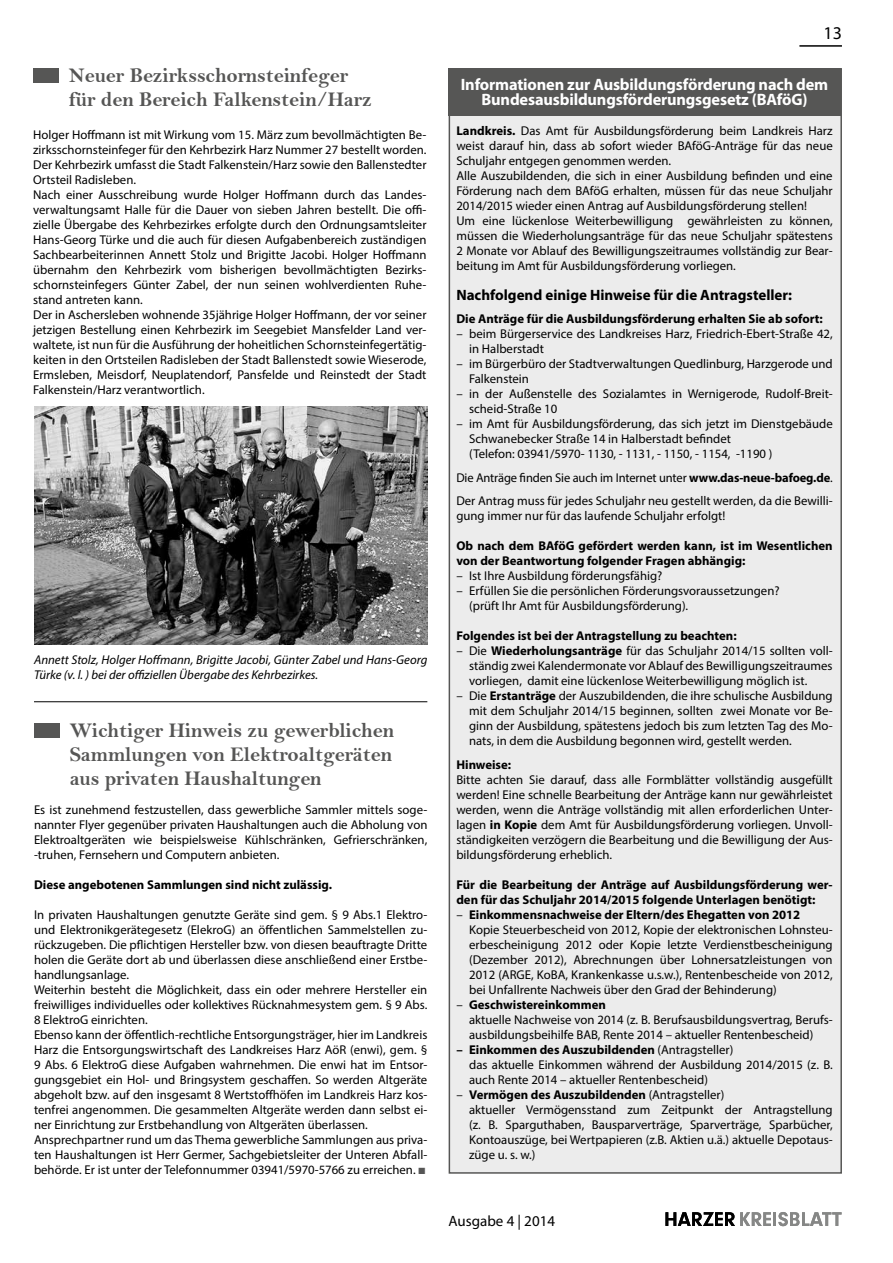
<style>
.page{position:relative;width:893px;height:1263px;background:#fff}
.page>*{position:absolute;margin:0;border:0;box-sizing:border-box;transform-origin:0 0}
.t1{font:21px/24px "Bell MT Bold";letter-spacing:-.005em;color:#565655}
.t2{font:18px "Myriad Pro";color:#000}
.t3{font:700 16.5px/15px "Myriad Pro";letter-spacing:-.01em;color:#fff;text-align:center}
.t4{font:700 15px "Myriad Pro";color:#000}
.t5{font:15px "Myriad Pro";color:#000}
.t6{font:12.75px/15px "Myriad Pro";color:#000}
.t7{font:700 12.75px/15px "Myriad Pro";color:#000}
.t8{font:italic 12.75px/15px "Myriad Pro";color:#000}
.s1{color:#565655}
.s2{font-weight:700}
</style>
<div class="page">
<svg style="left:665px;top:1212px;width:106px;height:14px"></svg>
<hr style="left:773px;top:1212px;width:3px;height:14px;background:#868786">
<svg style="left:778px;top:1212px;width:63px;height:14px"></svg>
<hr style="left:799px;top:45px;width:43px;height:2px;background:#000">
<div style="left:33px;top:68px;width:26px;height:15px;background:#565655"></div>
<div style="left:34px;top:723px;width:26px;height:15px;background:#565655"></div>
<div style="left:449px;top:68px;width:393px;height:1106px;background:#ececec;border:2px solid #565655"></div>
<div style="left:449px;top:69px;width:392px;height:47px;background:#565655"></div>
<img style="left:34px;top:406px;width:393px;height:238px">
<hr style="left:34px;top:701px;width:393px;height:1px;background:#000">
<h1 class="t1" style="left:69px;top:63px;width:304px">Neuer Bezirksschornsteinfeger für den Bereich Falkenstein/Harz</h1>
<p class="t6" style="left:33px;top:127px;width:395px">Holger Hoffmann ist mit Wirkung vom 15. März zum bevollmächtigten Be&shy;zirksschornsteinfeger für den Kehrbezirk Harz Nummer 27 bestellt worden.<br>Der Kehrbezirk umfasst die Stadt Falkenstein/Harz sowie den Ballenstedter Ortsteil Radisleben.<br>Nach einer Ausschreibung wurde Holger Hoffmann durch das Landes&shy;verwaltungsamt Halle für die Dauer von sieben Jahren bestellt. Die offi&shy;zielle Übergabe des Kehrbezirkes erfolgte durch den Ordnungsamtsleiter Hans-Georg Türke und die auch für diesen Aufgabenbereich zuständigen Sachbearbeiterinnen Annett Stolz und Brigitte Jacobi. Holger Hoffmann übernahm den Kehrbezirk vom bisherigen bevollmächtigten Bezirks&shy;schornsteinfegers Günter Zabel, der nun seinen wohlverdienten Ruhe&shy;stand antreten kann.<br>Der in Aschersleben wohnende 35jährige Holger Hoffmann, der vor seiner jetzigen Bestellung einen Kehrbezirk im Seegebiet Mansfelder Land ver&shy;waltete, ist nun für die Ausführung der hoheitlichen Schornsteinfegertätig&shy;keiten in den Ortsteilen Radisleben der Stadt Ballenstedt sowie Wieserode, Ermsleben, Meisdorf, Neuplatendorf, Pansfelde und Reinstedt der Stadt Falkenstein/Harz verantwortlich.</p>
<p class="t8" style="left:34px;top:652px;width:395px">Annett Stolz, Holger Hoffmann, Brigitte Jacobi, Günter Zabel und Hans-Georg<br>Türke (v. l. ) bei der offiziellen Übergabe des Kehrbezirkes.</p>
<h1 class="t1" style="left:70px;top:718px;width:326px;text-align:justify">Wichtiger Hinweis zu gewerblichen Sammlungen von Elektroaltgeräten aus privaten Haushaltungen</h1>
<p class="t6" style="left:34px;top:802px;width:395px;text-align:justify">Es ist zunehmend festzustellen, dass gewerbliche Sammler mittels soge&shy;nannter Flyer gegenüber privaten Haushaltungen auch die Abholung von Elektroaltgeräten wie beispielsweise Kühlschränken, Gefrierschränken, -truhen, Fernsehern und Computern anbieten.</p>
<p class="t7" style="left:34px;top:877px;width:300px">Diese angebotenen Sammlungen sind nicht zulässig.</p>
<p class="t6" style="left:34px;top:907px;width:395px">In privaten Haushaltungen genutzte Geräte sind gem. § 9 Abs.1 Elektro&shy;und Elektronikgerätegesetz (ElekroG) an öffentlichen Sammelstellen zu&shy;rückzugeben. Die pflichtigen Hersteller bzw. von diesen beauftragte Dritte holen die Geräte dort ab und überlassen diese anschließend einer Erstbe&shy;handlungsanlage.<br>Weiterhin besteht die Möglichkeit, dass ein oder mehrere Hersteller ein freiwilliges individuelles oder kollektives Rücknahmesystem gem. § 9 Abs.<br>8 ElektroG einrichten.<br>Ebenso kann der öffentlich-rechtliche Entsorgungsträger, hier im Landkreis Harz die Entsorgungswirtschaft des Landkreises Harz AöR (enwi), gem. § 9 Abs. 6 ElektroG diese Aufgaben wahrnehmen. Die enwi hat im Entsor&shy;gungsgebiet ein Hol- und Bringsystem geschaffen. So werden Altgeräte abgeholt bzw. auf den insgesamt 8 Wertstoffhöfen im Landkreis Harz kos&shy;tenfrei angenommen. Die gesammelten Altgeräte werden dann selbst ei&shy;ner Einrichtung zur Erstbehandlung von Altgeräten überlassen.<br>Ansprechpartner rund um das Thema gewerbliche Sammlungen aus priva&shy;ten Haushaltungen ist Herr Germer, Sachgebietsleiter der Unteren Abfall&shy;behörde. Er ist unter der Telefonnummer 03941/5970-5766 zu erreichen. <span class="s1">■</span></p>
<h2 class="t2" style="left:823px;top:22px;width:20px">13</h2>
<p class="t3" style="left:461px;top:76px;width:369px">Informationen zur Ausbildungsförderung nach dem<br>Bundesausbildungsförderungsgesetz (BAföG)</p>
<p class="t6" style="left:456px;top:123px;width:378px"><span class="s2">Landkreis.</span> Das Amt für Ausbildungsförderung beim Landkreis Harz weist darauf hin, dass ab sofort wieder BAföG-Anträge für das neue Schuljahr entgegen genommen werden.<br>Alle Auszubildenden, die sich in einer Ausbildung befinden und eine Förderung nach dem BAföG erhalten, müssen für das neue Schuljahr 2014/2015 wieder einen Antrag auf Ausbildungsförderung stellen!<br>Um eine lückenlose Weiterbewilligung gewährleisten zu können, müssen die Wiederholungsanträge für das neue Schuljahr spätestens 2 Monate vor Ablauf des Bewilligungszeitraumes vollständig zur Bear&shy;beitung im Amt für Ausbildungsförderung vorliegen.</p>
<p class="t4" style="left:456px;top:285px;width:337px">Nachfolgend einige Hinweise für die Antragsteller:</p>
<p class="t7" style="left:456px;top:311px;width:368px">Die Anträge für die Ausbildungsförderung erhalten Sie ab sofort:</p>
<p class="t6" style="left:469px;top:326px;width:365px;text-indent:-13px">– beim Bürgerservice des Landkreises Harz, Friedrich-Ebert-Straße 42, in Halberstadt</p>
<p class="t6" style="left:469px;top:356px;width:365px;text-indent:-13px">– im Bürgerbüro der Stadtverwaltungen Quedlinburg, Harzgerode und<br>Falkenstein</p>
<p class="t6" style="left:469px;top:386px;width:365px;text-indent:-13px">– in der Außenstelle des Sozialamtes in Wernigerode, Rudolf-Breit&shy;scheid-Straße 10</p>
<p class="t6" style="left:469px;top:416px;width:365px;text-indent:-13px">– im Amt für Ausbildungsförderung, das sich jetzt im Dienstgebäude<br>Schwanebecker Straße 14 in Halberstadt befindet<br>(Telefon: 03941/5970- 1130, - 1131, - 1150, - 1154, -1190 )</p>
<p class="t6" style="left:456px;top:465px;width:378px;line-height:23.5px">Die Anträge finden Sie auch im Internet unter <span class="s2">www.das-neue-bafoeg.de</span>.<br>Der Antrag muss für jedes Schuljahr neu gestellt werden, da die Bewilli-</p>
<p class="t6" style="left:456px;top:508px;width:270px">gung immer nur für das laufende Schuljahr erfolgt!</p>
<p class="t7" style="left:456px;top:538px;width:378px">Ob nach dem BAföG gefördert werden kann, ist im Wesentlichen von der Beantwortung folgender Fragen abhängig:</p>
<p class="t6" style="left:456px;top:568px;width:208px">– Ist Ihre Ausbildung förderungsfähig?</p>
<p class="t6" style="left:469px;top:583px;width:312px;text-indent:-13px">– Erfüllen Sie die persönlichen Förderungsvoraussetzungen? (prüft Ihr Amt für Ausbildungsförderung).</p>
<p class="t7" style="left:456px;top:628px;width:282px">Folgendes ist bei der Antragstellung zu beachten:</p>
<p class="t6" style="left:469px;top:643px;width:365px;text-align:justify;text-indent:-13px">– Die <span class="s2">Wiederholungsanträge</span> für das Schuljahr 2014/15 sollten voll&shy;ständig zwei Kalendermonate vor Ablauf des Bewilligungszeitraumes vorliegen, damit eine lückenlose Weiterbewilligung möglich ist.</p>
<p class="t6" style="left:469px;top:688px;width:365px;text-align:justify;text-indent:-13px">– Die <span class="s2">Erstanträge</span> der Auszubildenden, die ihre schulische Ausbildung mit dem Schuljahr 2014/15 beginnen, sollten zwei Monate vor Be&shy;ginn der Ausbildung, spätestens jedoch bis zum letzten Tag des Mo&shy;nats, in dem die Ausbildung begonnen wird, gestellt werden.</p>
<p class="t7" style="left:456px;top:756px;width:56px">Hinweise:</p>
<p class="t6" style="left:456px;top:772px;width:378px;text-align:justify">Bitte achten Sie darauf, dass alle Formblätter vollständig ausgefüllt werden! Eine schnelle Bearbeitung der Anträge kann nur gewährleistet werden, wenn die Anträge vollständig mit allen erforderlichen Unter&shy;lagen <span class="s2">in Kopie</span> dem Amt für Ausbildungsförderung vorliegen. Unvoll&shy;ständigkeiten verzögern die Bearbeitung und die Bewilligung der Aus&shy;bildungsförderung erheblich.</p>
<p class="t7" style="left:456px;top:876px;width:378px">Für die Bearbeitung der Anträge auf Ausbildungsförderung wer&shy;den für das Schuljahr 2014/2015 folgende Unterlagen benötigt:</p>
<p class="t6" style="left:469px;top:907px;width:365px;text-indent:-13px">– <span class="s2">Einkommensnachweise der Eltern/des Ehegatten von 2012<br></span>Kopie Steuerbescheid von 2012, Kopie der elektronischen Lohnsteu&shy;erbescheinigung 2012 oder Kopie letzte Verdienstbescheinigung (Dezember 2012), Abrechnungen über Lohnersatzleistungen von 2012 (ARGE, KoBA, Krankenkasse u.s.w.), Rentenbescheide von 2012, bei Unfallrente Nachweis über den Grad der Behinderung)</p>
<p class="t6" style="left:469px;top:996px;width:365px;text-indent:-13px">– <span class="s2">Geschwistereinkommen<br></span>aktuelle Nachweise von 2014 (z. B. Berufsausbildungsvertrag, Berufs&shy;ausbildungsbeihilfe BAB, Rente 2014 – aktueller Rentenbescheid)</p>
<p class="t6" style="left:469px;top:1041px;width:365px;text-indent:-13px"><span class="s2">– Einkommen des Auszubildenden</span> (Antragsteller)<br>das aktuelle Einkommen während der Ausbildung 2014/2015 (z. B. auch Rente 2014 – aktueller Rentenbescheid)</p>
<p class="t6" style="left:469px;top:1086px;width:365px;text-indent:-13px">– <span class="s2">Vermögen des Auszubildenden</span> (Antragsteller)<br>aktueller Vermögensstand zum Zeitpunkt der Antragstellung (z. B. Sparguthaben, Bausparverträge, Sparverträge, Sparbücher, Kontoauszüge, bei Wertpapieren (z.B. Aktien u.ä.) aktuelle Depotaus&shy;züge u. s. w.)</p>
<p class="t5" style="left:449px;top:1211px;width:108px">Ausgabe 4 | 2014</p>
</div>
